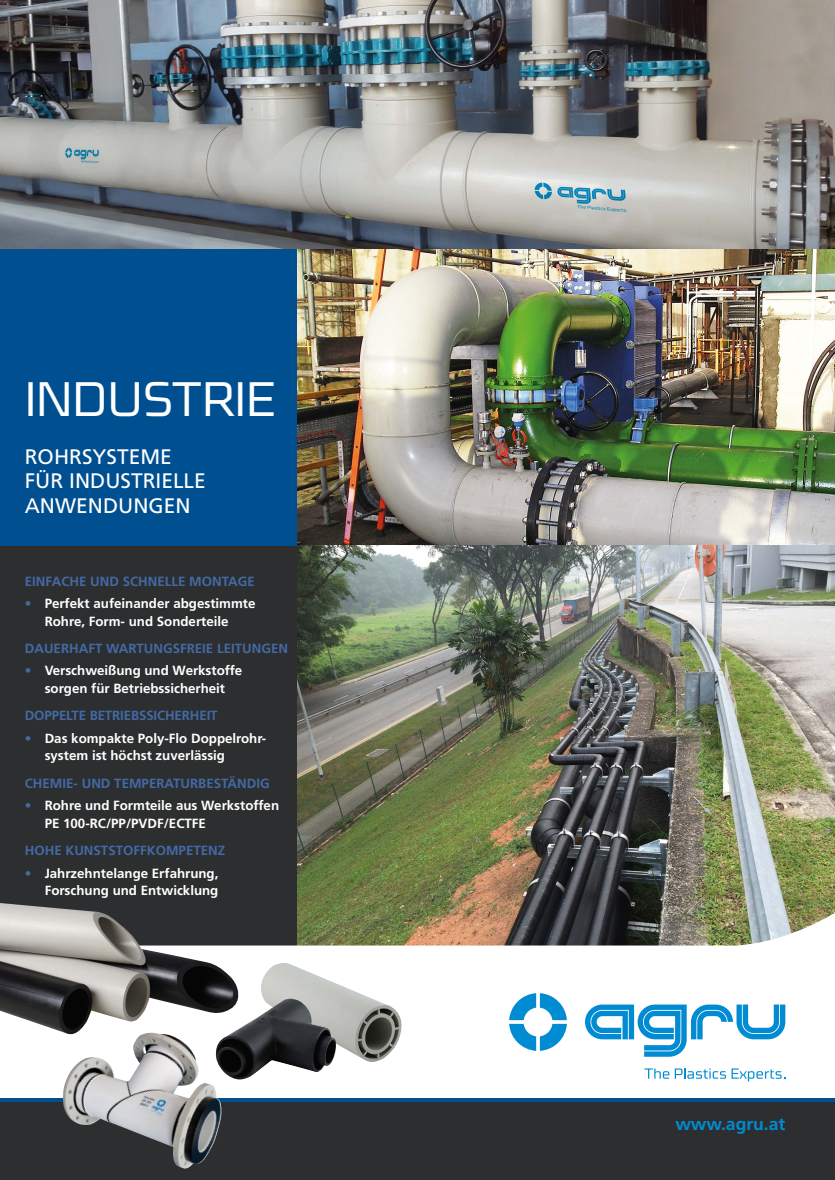
<style>
.page{position:relative;width:835px;height:1180px;background:#fff}
.page>*{position:absolute;margin:0;border:0;box-sizing:border-box;transform-origin:0 0}
.t1{font:300 49px "Cube Pro";letter-spacing:.01em;color:#fff}
.t2{font:21px/24.5px "Frutiger LT Std";color:#fff}
.t3{font:700 17.5px "Frutiger LT Std";color:#008bd2}
.t4{font:700 13.3px/17.5px "Frutiger LT Std";color:#fff;text-align:center}
.t5{font:700 13.3px "Frutiger LT Std";color:#436aa5}
.s1{font-weight:300;color:#436aa5}
</style>
<div class="page">
<div style="left:0;top:248px;width:298px;height:298px;background:#005091"></div>
<img style="left:298px;top:248px;width:536px;height:659px">
<img style="left:0;top:0;width:834px;height:248px">
<div style="left:0;top:546px;width:298px;height:409px;background:#2d2e2f"></div>
<svg style="left:239px;top:907px;width:595px;height:175px"></svg>
<div style="left:0;top:1102px;width:834px;height:78px;background:#2d2e2f"></div>
<hr style="left:0;top:1098px;width:834px;height:4px;background:#005091">
<img style="left:63px;top:1035px;width:159px;height:134px">
<img style="left:0;top:903px;width:239px;height:132px">
<img style="left:259px;top:963px;width:144px;height:99px">
<img style="left:215px;top:998px;width:121px;height:82px">
<svg style="left:509px;top:993px;width:57px;height:58px"></svg>
<svg style="left:585px;top:1004px;width:200px;height:52px"></svg>
<svg style="left:644px;top:1068px;width:141px;height:13px"></svg>
<h1 class="t1" style="left:25px;top:372px;width:253px">INDUSTRIE</h1>
<h2 class="t2" style="left:25px;top:444px;width:182px">ROHRSYSTEME<br>FÜR INDUSTRIELLE<br>ANWENDUNGEN</h2>
<p class="t5" style="left:25px;top:573px;width:231px">EINFACHE UND SCHNELLE MONTAGE</p>
<p class="t4" style="left:25px;top:595px;width:232px"><span class="s1">•</span> Perfekt aufeinander abgestimmte<br>Rohre, Form- und Sonderteile</p>
<p class="t5" style="left:25px;top:640px;width:265px">DAUERHAFT WARTUNGSFREIE LEITUNGEN</p>
<p class="t4" style="left:25px;top:662px;width:219px"><span class="s1">•</span> Verschweißung und Werkstoffe sorgen für Betriebssicherheit</p>
<p class="t5" style="left:25px;top:708px;width:194px">DOPPELTE BETRIEBSSICHERHEIT</p>
<p class="t4" style="left:45px;top:729px;width:223px;text-align:left;text-indent:-20px"><span class="s1">•</span> Das kompakte Poly-Flo Doppelrohr&shy;system ist höchst zuverlässig</p>
<p class="t5" style="left:25px;top:775px;width:246px">CHEMIE- UND TEMPERATURBESTÄNDIG</p>
<p class="t4" style="left:45px;top:797px;width:236px;text-align:left;text-indent:-20px"><span class="s1">•</span> Rohre und Formteile aus Werkstoffen<br>PE 100-RC/PP/PVDF/ECTFE</p>
<p class="t5" style="left:25px;top:843px;width:202px">HOHE KUNSTSTOFFKOMPETENZ</p>
<p class="t4" style="left:25px;top:864px;width:195px;text-align:right"><span class="s1">•</span> Jahrzehntelange Erfahrung,<br>Forschung und Entwicklung</p>
<h3 class="t3" style="left:675px;top:1114px;width:111px">www.agru.at</h3>
</div>
